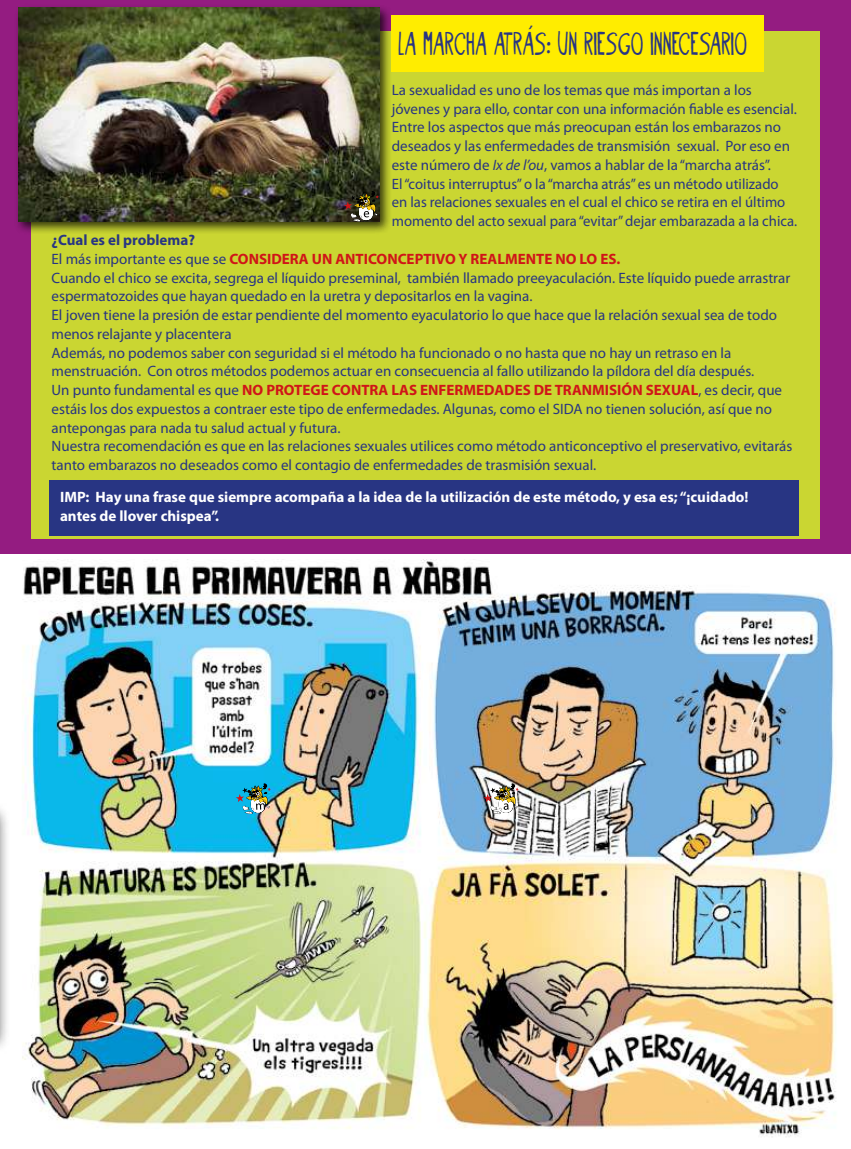
<style>
.page{position:relative;width:851px;height:1149px;background:#fff}
.page>*{position:absolute;margin:0;border:0;box-sizing:border-box;transform-origin:0 0}
.t1{font:36px "Oyster";color:#283583}
.t2{font:15px/18.8px "Myriad Pro";color:#283583}
.t3{font:700 15px/19.5px "Myriad Pro";color:#fff}
.s1{font-style:italic}
.s2{font-weight:700}
.s3{font-weight:700;color:#d01518}
</style>
<div class="page">
<div style="left:0;top:0;width:850px;height:1148px;background:#941c81"></div>
<div style="left:0;top:554px;width:850px;height:594px;background:#fff"></div>
<img style="left:22px;top:559px;width:814px;height:578px">
<div style="left:0;top:801px;width:11px;height:252px;background:#000;opacity:.75"></div>
<div style="left:31px;top:31px;width:788px;height:507px;background:#cad632"></div>
<div style="left:49px;top:480px;width:749px;height:55px;background:#283583"></div>
<div style="left:14px;top:4px;width:378px;height:231px;background:#000;opacity:.75"></div>
<img style="left:19px;top:8px;width:360px;height:214px">
<div style="left:391px;top:15px;width:372px;height:57px;background:#ffed00"></div>
<svg style="left:236px;top:783px;width:35px;height:31px"></svg>
<svg style="left:344px;top:191px;width:35px;height:31px"></svg>
<svg style="left:483px;top:783px;width:36px;height:31px"></svg>
<h1 class="t1" style="left:398px;top:24px;width:350px">LA MARCHA ATRÁS: UN RIESGO INNECESARIO</h1>
<p class="t2" style="left:392px;top:80px;width:407px">La sexualidad es uno de los temas que más importan a los jóvenes y para ello, contar con una información fiable es esencial.<br>Entre los aspectos que más preocupan están los embarazos no deseados y las enfermedades de transmisión sexual. Por eso en este número de <span class="s1">Ix de l’ou</span>, vamos a hablar de la “marcha atrás”.<br>El “coitus interruptus” o la “marcha atrás” es un método utilizado en las relaciones sexuales en el cual el chico se retira en el último momento del acto sexual para “evitar” dejar embarazada a la chica.</p>
<p class="t2" style="left:52px;top:230px;width:742px"><span class="s2">¿Cual es el problema?<br></span>El más importante es que se <span class="s3">CONSIDERA UN ANTICONCEPTIVO Y REALMENTE NO LO ES.<br></span>Cuando el chico se excita, segrega el líquido preseminal, también llamado preeyaculación. Este líquido puede arrastrar espermatozoides que hayan quedado en la uretra y depositarlos en la vagina.<br>El joven tiene la presión de estar pendiente del momento eyaculatorio lo que hace que la relación sexual sea de todo menos relajante y placentera<br>Además, no podemos saber con seguridad si el método ha funcionado o no hasta que no hay un retraso en la menstruación. Con otros métodos podemos actuar en consecuencia al fallo utilizando la píldora del día después.<br>Un punto fundamental es que <span class="s3">NO PROTEGE CONTRA LAS ENFERMEDADES DE TRANMISIÓN SEXUAL</span>, es decir, que estáis los dos expuestos a contraer este tipo de enfermedades. Algunas, como el SIDA no tienen solución, así que no antepongas para nada tu salud actual y futura.<br>Nuestra recomendación es que en las relaciones sexuales utilices como método anticonceptivo el preservativo, evitarás tanto embarazos no deseados como el contagio de enfermedades de trasmisión sexual.</p>
<p class="t3" style="left:60px;top:486px;width:690px">IMP: Hay una frase que siempre acompaña a la idea de la utilización de este método, y esa es; “¡cuidado! antes de llover chispea”.</p>
</div>
